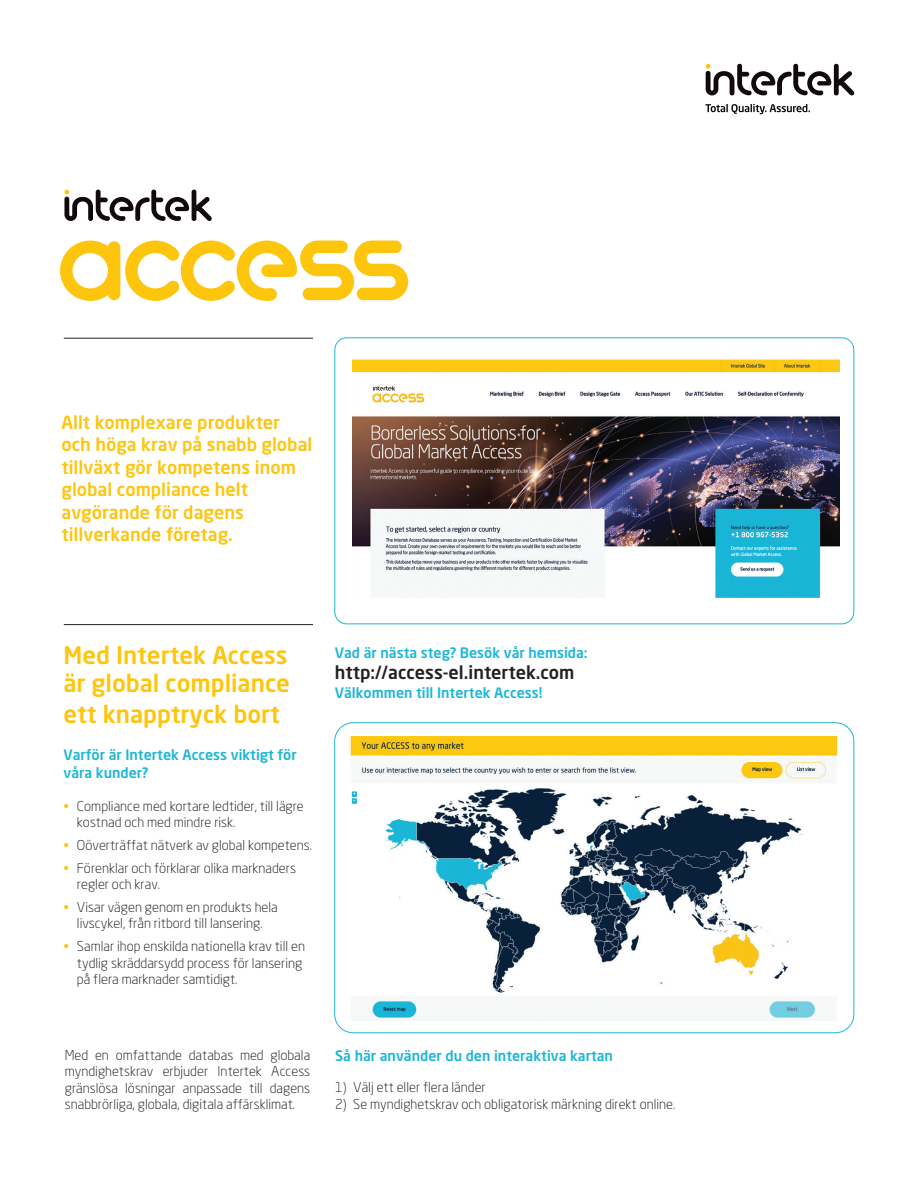
<style>
.page{position:relative;width:918px;height:1188px;background:#fff}
.page>*{position:absolute;margin:0;border:0;box-sizing:border-box;transform-origin:0 0}
.t1{font:500 24px/29.5px "Neo Sans Std";color:#fec50d;text-align:justify}
.t2{font:500 18px/22.5px "Neo Sans Std";color:#fec50d}
.t3{font:500 18px "Neo Sans Std";color:#231f20}
.t4{font:500 14.25px/18px "Neo Sans Std";color:#1cb6d8}
.t5{font:300 13.5px/16.2px "Neo Sans Std";color:#110a0c}
.s1{color:#fec50d}
.s2{color:#231f20}
</style>
<div class="page">
<hr style="left:64px;top:624px;width:249px;height:1px;background:#231f20">
<hr style="left:64px;top:338px;width:249px;height:1px;background:#231f20">
<svg style="left:705px;top:104px;width:105px;height:10px"></svg>
<svg style="left:706px;top:64px;width:148px;height:31px"></svg>
<svg style="left:60px;top:241px;width:348px;height:60px"></svg>
<svg style="left:64px;top:190px;width:148px;height:31px"></svg>
<img style="left:352px;top:359px;width:487px;height:239px">
<div style="left:334px;top:337px;width:520px;height:287px;border:1px solid #1cb6d8;border-radius:12px"></div>
<img style="left:352px;top:737px;width:484px;height:283px">
<div style="left:349px;top:734px;width:490px;height:289px;border:2px solid #fff"></div>
<h2 class="t2" style="left:62px;top:411px;width:252px">Allt komplexare produkter och höga krav på snabb global tillväxt gör kompetens inom global compliance helt avgörande för dagens tillverkande företag.</h2>
<h1 class="t1" style="left:63px;top:639px;width:228px">Med Intertek Access är global compliance ett knapptryck bort</h1>
<p class="t4" style="left:63px;top:745px;width:235px">Varför är Intertek Access viktigt för våra kunder?</p>
<p class="t5" style="left:77px;top:798px;width:228px;text-indent:-14px"><span class="s1">•</span> Compliance med kortare ledtider, till lägre kostnad och med mindre risk.</p>
<p class="t5" style="left:63px;top:837px;width:250px"><span class="s1">•</span> Oöverträffat nätverk av global kompetens.</p>
<p class="t5" style="left:77px;top:860px;width:220px;text-indent:-14px"><span class="s1">•</span> Förenklar och förklarar olika marknaders regler och krav.</p>
<p class="t5" style="left:63px;top:899px;width:216px;text-align:center"><span class="s1">•</span> Visar vägen genom en produkts hela livscykel, från ritbord till lansering.</p>
<p class="t5" style="left:77px;top:938px;width:230px;text-indent:-14px"><span class="s1">•</span> Samlar ihop enskilda nationella krav till en tydlig skräddarsydd process för lansering på flera marknader samtidigt.</p>
<p class="t4" style="left:335px;top:643px;width:254px">Vad är nästa steg? Besök vår hemsida:</p>
<h2 class="t3" style="left:335px;top:661px;width:241px">http://access-el.intertek.com</h2>
<p class="t4" style="left:335px;top:684px;width:209px">Välkommen till Intertek Access!</p>
<p class="t5" style="left:65px;top:1046px;width:247px;text-align:justify">Med en omfattande databas med globala myndighetskrav erbjuder Intertek Access gränslösa lösningar anpassade till dagens snabbrörliga, globala, digitala affärsklimat.</p>
<p class="t4" style="left:335px;top:1047px;width:279px">Så här använder du den interaktiva kartan</p>
<p class="t5" style="left:335px;top:1079px;width:152px"><span class="s2">1)</span> Välj ett eller flera länder</p>
<p class="t5" style="left:335px;top:1095px;width:342px"><span class="s2">2)</span> Se myndighetskrav och obligatorisk märkning direkt online.</p>
</div>
